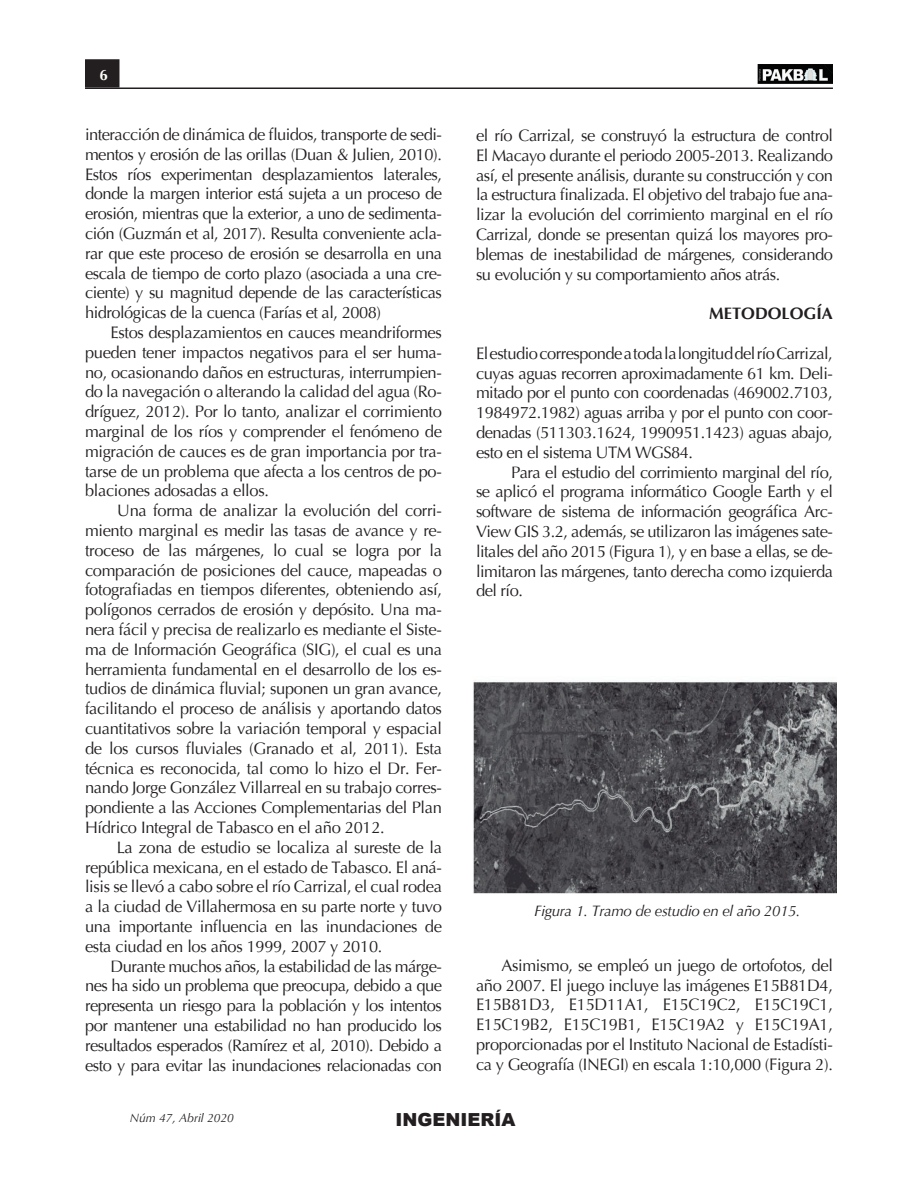
<style>
.page{position:relative;width:918px;height:1188px;background:#fff}
.page>*{position:absolute;margin:0;border:0;box-sizing:border-box;transform-origin:0 0}
.t1{font:900 18px "Arial";color:#231f20}
.Texto_g-sangria-pakb{font:16.5px/19.8px "Optima";letter-spacing:-.03em;color:#231f20;text-align:justify}
.subtitulo-altas-pakb{font:700 16.5px "Optima";color:#231f20}
.pie_de_fotoygrafico{font:italic 15px "Optima";letter-spacing:-.02em;color:#231f20}
.t2{font:700 15px "Optima";color:#fffff8}
.t3{font:italic 12px "Optima";color:#231f20}
</style>
<div class="page">
<hr style="left:85px;top:88px;width:748px;height:1px;background:#231f20">
<div style="left:86px;top:60px;width:33px;height:27px;background:#231f20"></div>
<div style="left:85px;top:59px;width:34px;height:29px;border:1px solid #231f20"></div>
<img style="left:757px;top:65px;width:76px;height:18px">
<img style="left:473px;top:680px;width:364px;height:213px">
<p class="t2" style="left:99px;top:65px;width:10px">6</p>
<p class="Texto_g-sangria-pakb" style="left:85px;top:125px;width:358px">interacción de dinámica de fluidos, transporte de sedi&shy;mentos y erosión de las orillas (Duan &amp; Julien, 2010).<br>Estos ríos experimentan desplazamientos laterales, donde la margen interior está sujeta a un proceso de erosión, mientras que la exterior, a uno de sedimenta&shy;ción (Guzmán et al, 2017). Resulta conveniente acla&shy;rar que este proceso de erosión se desarrolla en una escala de tiempo de corto plazo (asociada a una cre&shy;ciente) y su magnitud depende de las características hidrológicas de la cuenca (Farías et al, 2008)</p>
<p class="Texto_g-sangria-pakb" style="left:85px;top:323px;width:358px;text-indent:26px">Estos desplazamientos en cauces meandriformes pueden tener impactos negativos para el ser huma&shy;no, ocasionando daños en estructuras, interrumpien&shy;do la navegación o alterando la calidad del agua (Ro&shy;dríguez, 2012). Por lo tanto, analizar el corrimiento marginal de los ríos y comprender el fenómeno de migración de cauces es de gran importancia por tra&shy;tarse de un problema que afecta a los centros de po&shy;blaciones adosadas a ellos.</p>
<p class="Texto_g-sangria-pakb" style="left:85px;top:501px;width:358px;text-indent:32px">Una forma de analizar la evolución del corri&shy;miento marginal es medir las tasas de avance y re&shy;troceso de las márgenes, lo cual se logra por la comparación de posiciones del cauce, mapeadas o fotografiadas en tiempos diferentes, obteniendo así, polígonos cerrados de erosión y depósito. Una ma&shy;nera fácil y precisa de realizarlo es mediante el Siste&shy;ma de Información Geográfica (SIG), el cual es una herramienta fundamental en el desarrollo de los es&shy;tudios de dinámica fluvial; suponen un gran avance, facilitando el proceso de análisis y aportando datos cuantitativos sobre la variación temporal y espacial de los cursos fluviales (Granado et al, 2011). Esta técnica es reconocida, tal como lo hizo el Dr. Fer&shy;nando Jorge González Villarreal en su trabajo corres&shy;pondiente a las Acciones Complementarias del Plan Hídrico Integral de Tabasco en el año 2012.</p>
<p class="Texto_g-sangria-pakb" style="left:85px;top:838px;width:358px;text-indent:32px">La zona de estudio se localiza al sureste de la república mexicana, en el estado de Tabasco. El aná&shy;lisis se llevó a cabo sobre el río Carrizal, el cual rodea a la ciudad de Villahermosa en su parte norte y tuvo una importante influencia en las inundaciones de esta ciudad en los años 1999, 2007 y 2010.</p>
<p class="Texto_g-sangria-pakb" style="left:85px;top:956px;width:358px;text-indent:26px">Durante muchos años, la estabilidad de las márge&shy;nes ha sido un problema que preocupa, debido a que representa un riesgo para la población y los intentos por mantener una estabilidad no han producido los resultados esperados (Ramírez et al, 2010). Debido a esto y para evitar las inundaciones relacionadas con</p>
<p class="Texto_g-sangria-pakb" style="left:476px;top:126px;width:359px">el río Carrizal, se construyó la estructura de control El Macayo durante el periodo 2005-2013. Realizando así, el presente análisis, durante su construcción y con la estructura finalizada. El objetivo del trabajo fue ana&shy;lizar la evolución del corrimiento marginal en el río Carrizal, donde se presentan quizá los mayores pro&shy;blemas de inestabilidad de márgenes, considerando su evolución y su comportamiento años atrás.</p>
<p class="subtitulo-altas-pakb" style="left:709px;top:303px;width:125px">METODOLOGÍA</p>
<p class="Texto_g-sangria-pakb" style="left:476px;top:344px;width:358px">El estudio corresponde a toda la longitud del río Carrizal, cuyas aguas recorren aproximadamente 61 km. Deli&shy;mitado por el punto con coordenadas (469002.7103, 1984972.1982) aguas arriba y por el punto con coor&shy;denadas (511303.1624, 1990951.1423) aguas abajo, esto en el sistema UTM WGS84.</p>
<p class="Texto_g-sangria-pakb" style="left:476px;top:462px;width:358px;text-indent:35px">Para el estudio del corrimiento marginal del río, se aplicó el programa informático Google Earth y el software de sistema de información geográfica Arc-View GIS 3.2, además, se utilizaron las imágenes sate&shy;litales del año 2015 (Figura 1), y en base a ellas, se de&shy;limitaron las márgenes, tanto derecha como izquierda del río.</p>
<p class="pie_de_fotoygrafico" style="left:534px;top:901px;width:268px">Figura 1. Tramo de estudio en el año 2015.</p>
<p class="Texto_g-sangria-pakb" style="left:476px;top:956px;width:358px;text-indent:26px">Asimismo, se empleó un juego de ortofotos, del año 2007. El juego incluye las imágenes E15B81D4, E15B81D3, E15D11A1, E15C19C2, E15C19C1, E15C19B2, E15C19B1, E15C19A2 y E15C19A1, proporcionadas por el Instituto Nacional de Estadísti&shy;ca y Geografía (INEGI) en escala 1:10,000 (Figura 2).</p>
<p class="t3" style="left:130px;top:1111px;width:106px">Núm 47, Abril 2020</p>
<p class="t1" style="left:395px;top:1107px;width:121px">INGENIERÍA</p>
</div>
